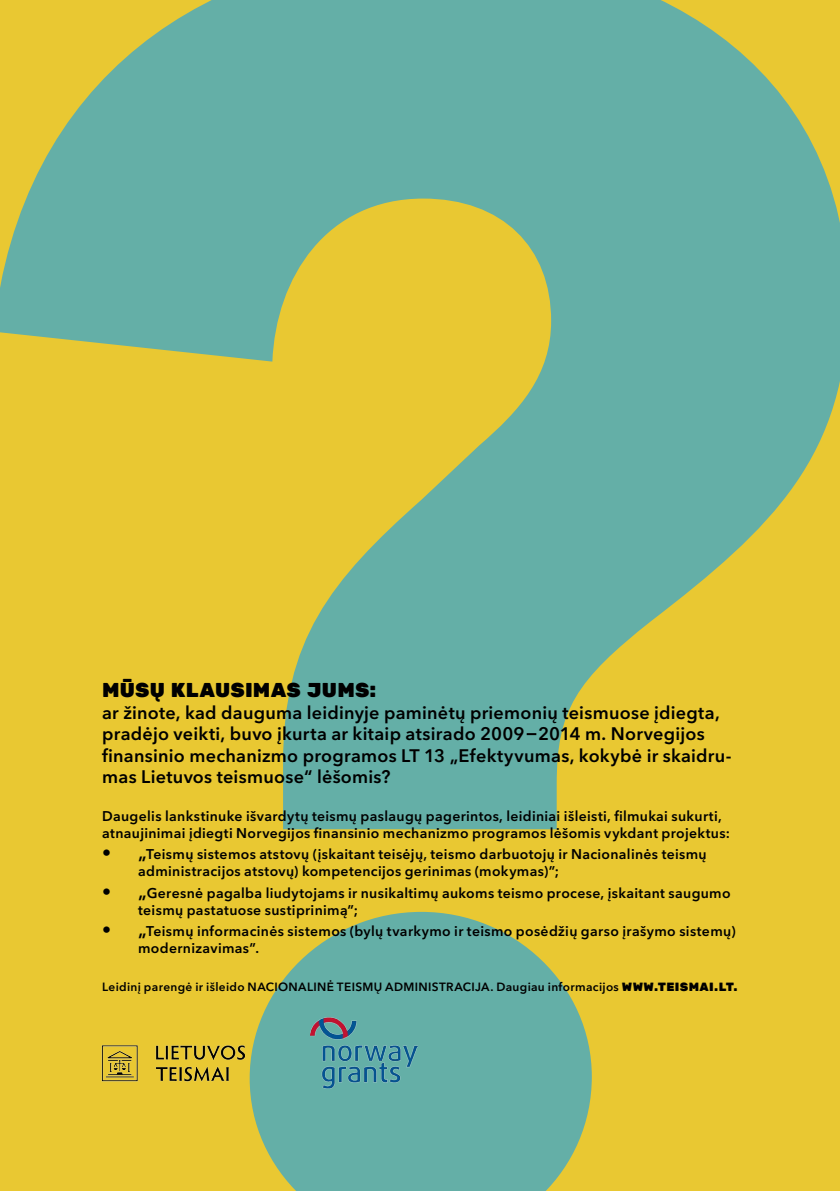
<style>
.page{position:relative;width:840px;height:1191px;background:#fff}
.page>*{position:absolute;margin:0;border:0;box-sizing:border-box;transform-origin:0 0}
.t1{font:700 1752px "Avenir Next LT Pro";color:#64afa7}
.t2{font:20px "Rubik One";color:#000}
.t3{font:600 18px/21.6px "Avenir Next LT Pro";letter-spacing:.015em;color:#000}
.t4{font:600 14px/16.8px "Avenir Next LT Pro";letter-spacing:.025em;color:#000}
.t5{font:600 11.8px "Avenir Next LT Pro";letter-spacing:.03em;color:#000}
.s1{font-size:18px}
.s2{font-family:"Rubik One";font-weight:400}
</style>
<div class="page">
<div style="left:0;top:0;width:839px;height:1191px;background:#e9c832"></div>
<img style="left:310px;top:1017px;width:107px;height:71px">
<svg style="left:526px;top:733px;width:10px;height:2px"></svg>
<img style="left:101px;top:1045px;width:145px;height:37px">
<h1 class="t1" style="left:-77px;top:-462px;width:958px">?</h1>
<h2 class="t2" style="left:102px;top:678px;width:34px">MŪSŲ</h2>
<h2 class="t2" style="left:171px;top:678px;width:16px">KLAUSIMAS</h2>
<h2 class="t2" style="left:307px;top:678px;width:17px">JUMS</h2>
<h2 class="t2" style="left:369px;top:678px;width:8px">:</h2>
<p class="t3" style="left:102px;top:701px;width:630px">ar žinote, kad dauguma leidinyje paminėtų priemonių teismuose įdiegta, pradėjo veikti, buvo įkurta ar kitaip atsirado 2009 2014 m. Norvegijos finansinio mechanizmo programos LT 13 „Efektyvumas, kokybė ir skaidru&shy;mas Lietuvos teismuose“ lėšomis?</p>
<p class="t4" style="left:102px;top:807px;width:629px">Daugelis lankstinuke išvardytų teismų paslaugų pagerintos, leidiniai išleisti, filmukai sukurti, atnaujinimai įdiegti Norvegijos finansinio mechanizmo programos lėšomis vykdant projektus:</p>
<p class="t4" style="left:138px;top:846px;width:569px;text-indent:-36px"><span class="s1">• „</span>Teismų sistemos atstovų (įskaitant teisėjų, teismo darbuotojų ir Nacionalinės teismų administracijos atstovų) kompetencijos gerinimas (mokymas)”;</p>
<p class="t4" style="left:138px;top:884px;width:593px;text-indent:-36px"><span class="s1">• „</span>Geresnė pagalba liudytojams ir nusikaltimų aukoms teismo procese, įskaitant saugumo teismų pastatuose sustiprinimą”;</p>
<p class="t4" style="left:138px;top:923px;width:598px;text-indent:-36px"><span class="s1">• „</span>Teismų informacinės sistemos (bylų tvarkymo ir teismo posėdžių garso įrašymo sistemų) modernizavimas”.</p>
<p class="t5" style="left:102px;top:979px;width:196px">Leidinį parengė ir išleido Nacional</p>
<p class="t5" style="left:313px;top:979px;width:425px">inė teismų admin istracija. Daugiau informacijos <span class="s2">WWW.TEISMAI.LT.</span></p>
</div>
